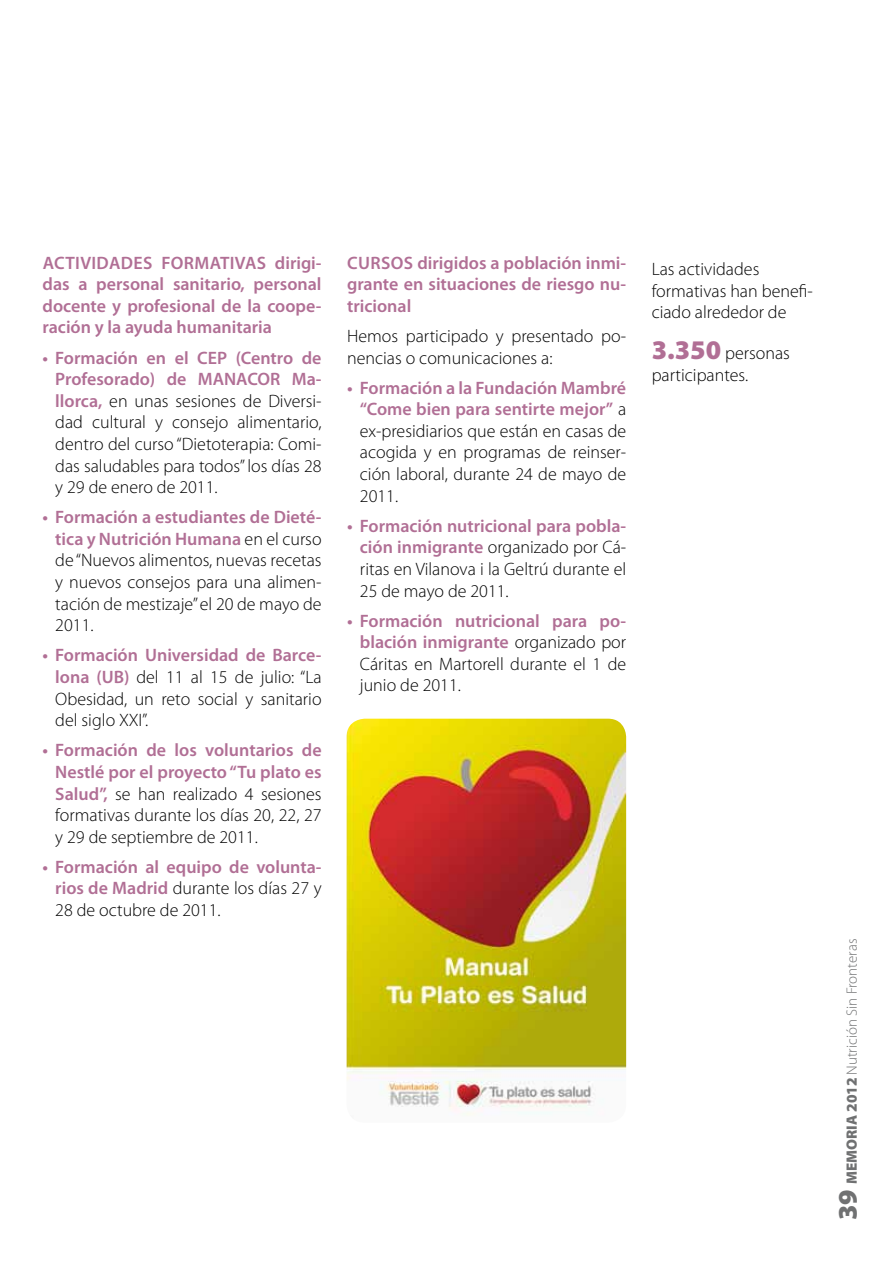
<style>
.page{position:relative;width:893px;height:1263px;background:#fff}
.page>*{position:absolute;margin:0;border:0;box-sizing:border-box;transform-origin:0 0}
.t1{font:300 18px/21.6px "Myriad Pro";color:#000;text-align:justify}
.t2{font:600 18px/21.6px "Myriad Pro";color:#b16f95;text-align:justify}
.t3{font:300 15px "Myriad Pro";color:#707172}
.s1{font-weight:600;color:#b16f95}
.s2{font-weight:300;color:#000}
.s3{font-weight:900;font-size:27px;color:#b16f95}
.s4{font-weight:900;font-size:27px}
.s5{font-weight:900}
</style>
<div class="page">
<img style="left:347px;top:719px;width:279px;height:397px">
<p class="t2" style="left:43px;top:251px;width:281px">Actividades formativas dirigi&shy;das a personal sanitario, personal docente y profesional de la coope&shy;ración y la ayuda humanitaria</p>
<p class="t2" style="left:55px;top:346px;width:268px;text-indent:-13px">• Formación en el CEP (Centro de<br>Profesorado) de MANA</p>
<p class="t2" style="left:247px;top:368px;width:23px">COR</p>
<p class="t1" style="left:55px;top:368px;width:268px;text-indent:237px"><span class="s1">Ma&shy;llorca,</span> en unas sesiones de Diversi&shy;dad cultural y consejo alimentario, dentro del curso “Dietoterapia: Comi&shy;das saludables para todos” los días 28 y 29 de enero de 2011.</p>
<p class="t1" style="left:55px;top:506px;width:268px;text-indent:-13px"><span class="s1">• Formación a estudiantes de Dieté&shy;tica y Nutrición Humana</span> en el curso de “Nuevos alimentos, nuevas recetas y nuevos consejos para una alimen&shy;tación de mestizaje” el 20 de mayo de 2011.</p>
<p class="t1" style="left:55px;top:644px;width:268px;text-indent:-13px"><span class="s1">• Formación Universidad de Barce&shy;lona (UB)</span> del 11 al 15 de julio: “La Obesidad, un reto social y sanitario del siglo XXI”.</p>
<p class="t1" style="left:55px;top:739px;width:268px;text-indent:-13px"><span class="s1">• Formación de los voluntarios de Nestlé por el proyecto “Tu plato es Salud”,</span> se han realizado 4 sesiones formativas durante los días 20, 22, 27 y 29 de septiembre de 2011.</p>
<p class="t2" style="left:55px;top:855px;width:268px;text-indent:-13px">• Formación al equipo de volunta&shy;rios de Madrid <span class="s2">durante los días 27 y 28 de octubre de 2011.</span></p>
<p class="t2" style="left:347px;top:251px;width:281px">Cu rsos dirigidos a población inmi&shy;grante en situaciones de riesgo nu&shy;tricional</p>
<p class="t1" style="left:347px;top:325px;width:281px">Hemos participado y presentado po&shy;nencias o comunicaciones a:</p>
<p class="t1" style="left:360px;top:377px;width:268px;text-indent:-13px"><span class="s1">• Formación a la Fundación Mambré “Come bien para sentirte mejor”</span> a ex-presidiarios que están en casas de acogida y en programas de reinser&shy;ción laboral, durante 24 de mayo de 2011.</p>
<p class="t1" style="left:360px;top:515px;width:268px;text-indent:-13px"><span class="s1">• Formación nutricional para pobla&shy;ción inmigrante</span> organizado por Cá&shy;ritas en Vilanova i la Geltrú durante el 25 de mayo de 2011.</p>
<p class="t1" style="left:360px;top:610px;width:268px;text-indent:-13px"><span class="s1">• Formación nutricional para po&shy;blación inmigrante</span> organizado por Cáritas en Martorell durante el 1 de junio de 2011.</p>
<p class="t1" style="left:652px;top:258px;width:163px;text-align:left">Las actividades formativas han benefi&shy;ciado alrededor de</p>
<p class="t1" style="left:652px;top:342px;width:140px"><span class="s3">3.350</span> personas participantes.</p>
<p class="t3" style="left:843px;top:1220px;width:283px;rotate:-90deg"><span class="s4">39</span> <span class="s5">MEMORIA 2012</span> Nutrición Sin Fronteras</p>
</div>
